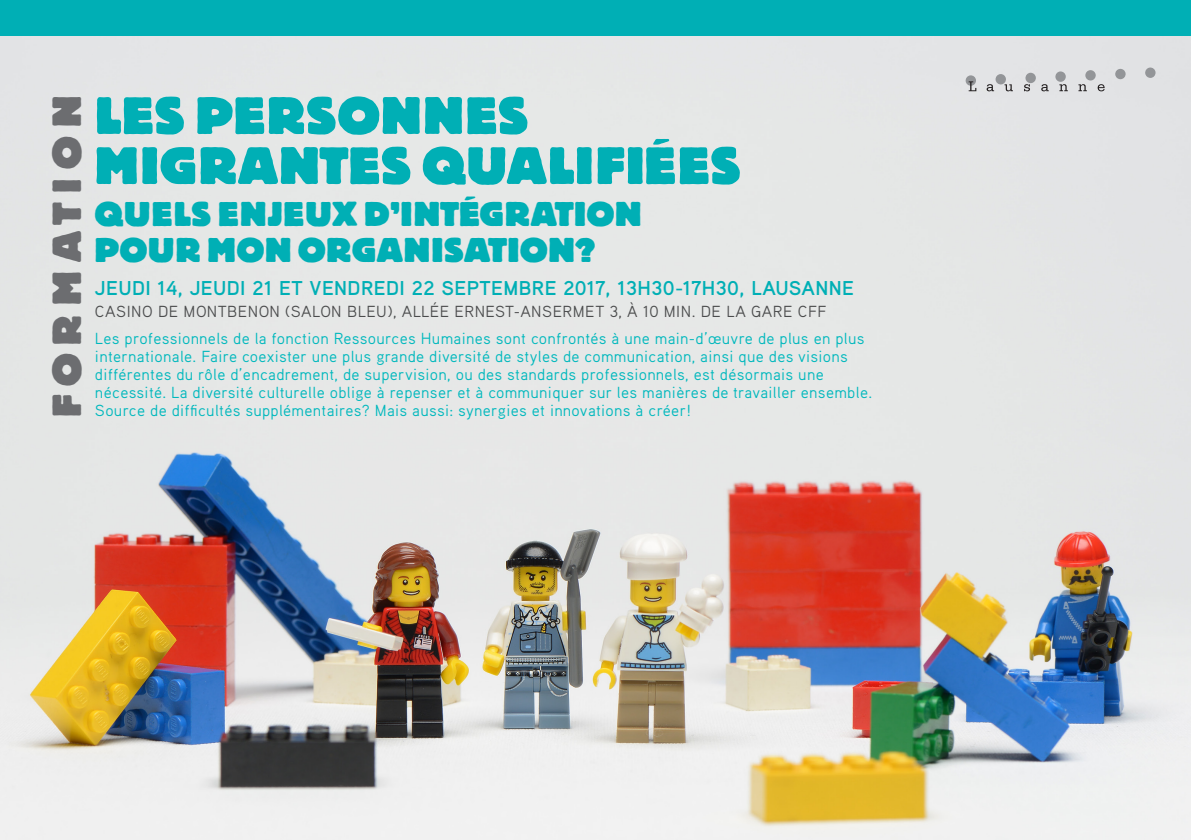
<style>
.page{position:relative;width:1191px;height:840px;background:#fff}
.page>*{position:absolute;margin:0;border:0;box-sizing:border-box;transform-origin:0 0}
.Titre_couv{font:800 52px "Block BE";letter-spacing:.02em;color:#00afb5}
.Intertitre_couv{font:800 40.4px "Block BE";letter-spacing:.23em;color:#6c6d70}
.Titre_couv-2{font:800 34px "Block BE";letter-spacing:.02em;color:#00afb5}
.t1{font:700 20px "Aaux Pro";letter-spacing:.02em;color:#00afb5}
.TEXTES{font:16px/18px "Aaux Pro";letter-spacing:.02em;color:#00b8bd}
.t2{font:16px "Aaux Pro";letter-spacing:.03em;color:#4b4c4d}
</style>
<div class="page">
<img style="left:0;top:35px;width:1191px;height:804px">
<svg style="left:986px;top:84px;width:8px;height:7px"></svg>
<svg style="left:1004px;top:84px;width:9px;height:7px"></svg>
<svg style="left:1024px;top:84px;width:6px;height:7px"></svg>
<svg style="left:1041px;top:84px;width:7px;height:7px"></svg>
<svg style="left:1059px;top:84px;width:8px;height:7px"></svg>
<svg style="left:1078px;top:84px;width:8px;height:7px"></svg>
<svg style="left:1097px;top:84px;width:7px;height:7px"></svg>
<div style="left:965px;top:75px;width:11px;height:11px;background:#939598;border-radius:50%"></div>
<div style="left:995px;top:74px;width:11px;height:11px;background:#939598;border-radius:50%"></div>
<div style="left:1025px;top:72px;width:11px;height:11px;background:#939598;border-radius:50%"></div>
<div style="left:1055px;top:71px;width:11px;height:11px;background:#939598;border-radius:50%"></div>
<div style="left:1085px;top:70px;width:11px;height:11px;background:#939598;border-radius:50%"></div>
<div style="left:1115px;top:69px;width:10px;height:10px;background:#939598;border-radius:50%"></div>
<div style="left:1145px;top:67px;width:10px;height:11px;background:#939598;border-radius:50%"></div>
<svg style="left:968px;top:81px;width:8px;height:10px"></svg>
<div style="left:0;top:0;width:1191px;height:35px;background:#00afb5"></div>
<p class="Intertitre_couv" style="left:45px;top:417px;width:323px;rotate:-90deg">FORMATION</p>
<p class="Titre_couv" style="left:95px;top:87px;width:435px">LES PERSONNES</p>
<p class="Titre_couv" style="left:95px;top:137px;width:647px">MIGRANTES QUALIFIÉES</p>
<p class="Titre_couv-2" style="left:95px;top:195px;width:548px">QUELS ENJEUX D’INTÉGRATION</p>
<p class="Titre_couv-2" style="left:95px;top:231px;width:502px">POUR MON ORGANISATION?</p>
<p class="t1" style="left:95px;top:275px;width:760px">JEUDI 14, JEUDI 21 ET VENDREDI 22 SEPTEMBRE 2017, 13H30-17H30, LAUSANNE</p>
<p class="t2" style="left:95px;top:301px;width:733px">CASINO DE MONTBENON (SALON BLEU), ALLÉE ERNEST-ANSERMET 3, À 10 MIN. DE LA GARE CFF</p>
<p class="TEXTES" style="left:95px;top:328px;width:771px">Les professionnels de la fonction Ressources Humaines sont confrontés à une main-d’œuvre de plus en plus</p>
<p class="TEXTES" style="left:95px;top:346px;width:754px">internationale. Faire coexister une plus grande diversité de styles de communication, ainsi que des visions différentes du rôle d’encadrement, de supervision, ou des standards professionnels, est désormais une</p>
<p class="TEXTES" style="left:95px;top:382px;width:778px">nécessité. La diversité culturelle oblige à repenser et à communiquer sur les manières de travailler ensemble.</p>
<p class="TEXTES" style="left:95px;top:400px;width:597px">Source de difficultés supplémentaires? Mais aussi: synergies et innovations à créer!</p>
</div>
